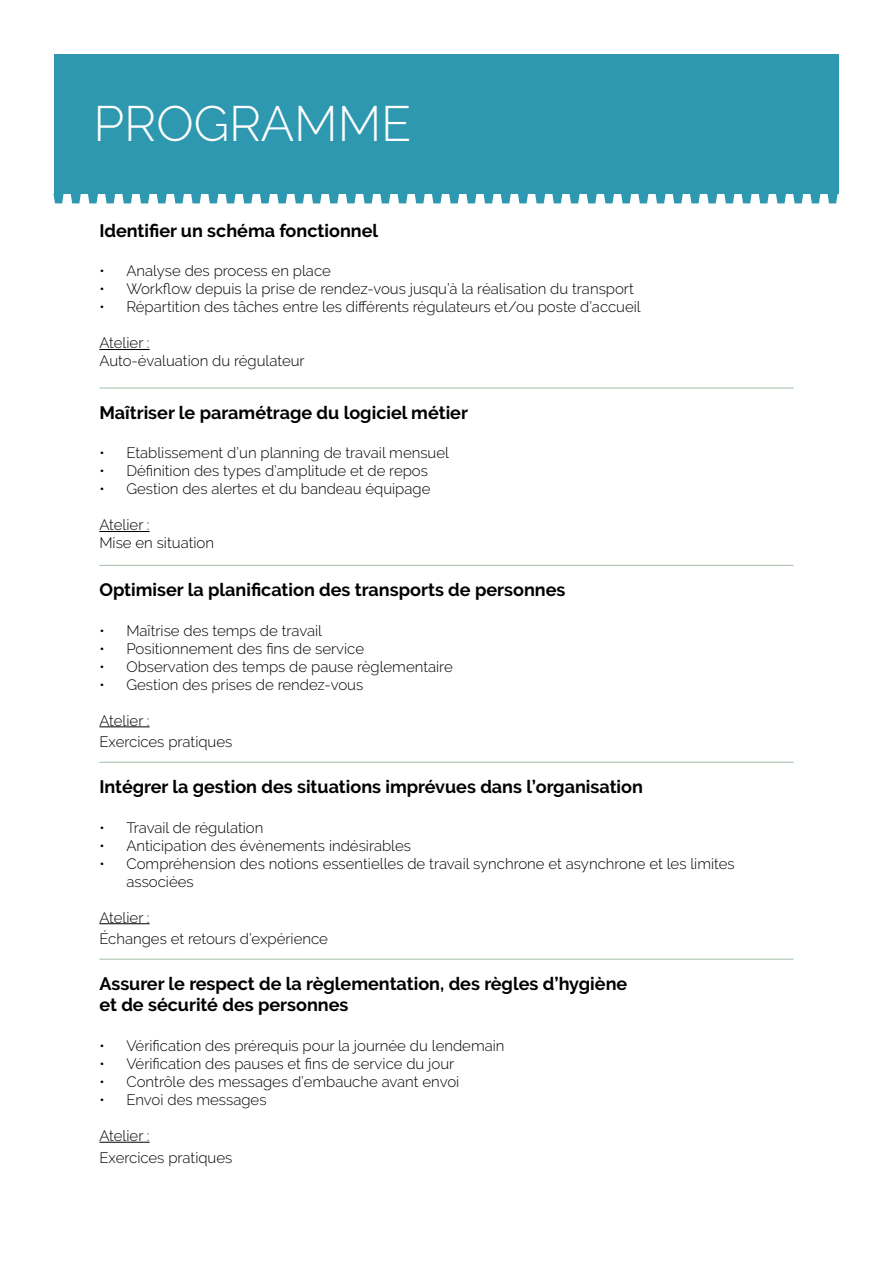
<style>
.page{position:relative;width:893px;height:1263px;background:#fff}
.page>*{position:absolute;margin:0;border:0;box-sizing:border-box;transform-origin:0 0}
.t1{font:300 49.5px "Raleway";color:#fff}
.t2{font:700 18px/21.6px "Raleway";color:#000}
.t3{font:300 15px/18px "Raleway";color:#000}
</style>
<div class="page">
<div style="left:54px;top:54px;width:785px;height:139px;background:#2e98b0"></div>
<svg style="left:827px;top:193px;width:11px;height:10px"></svg>
<svg style="left:810px;top:193px;width:10px;height:10px"></svg>
<svg style="left:793px;top:193px;width:10px;height:10px"></svg>
<svg style="left:776px;top:193px;width:10px;height:10px"></svg>
<svg style="left:759px;top:193px;width:10px;height:10px"></svg>
<svg style="left:741px;top:193px;width:11px;height:10px"></svg>
<svg style="left:724px;top:193px;width:10px;height:10px"></svg>
<svg style="left:707px;top:193px;width:10px;height:10px"></svg>
<svg style="left:690px;top:193px;width:10px;height:10px"></svg>
<svg style="left:673px;top:193px;width:10px;height:10px"></svg>
<svg style="left:655px;top:193px;width:11px;height:10px"></svg>
<svg style="left:638px;top:193px;width:10px;height:10px"></svg>
<svg style="left:621px;top:193px;width:10px;height:10px"></svg>
<svg style="left:604px;top:193px;width:10px;height:10px"></svg>
<svg style="left:587px;top:193px;width:10px;height:10px"></svg>
<svg style="left:569px;top:193px;width:11px;height:10px"></svg>
<svg style="left:552px;top:193px;width:10px;height:10px"></svg>
<svg style="left:535px;top:193px;width:10px;height:10px"></svg>
<svg style="left:518px;top:193px;width:10px;height:10px"></svg>
<svg style="left:501px;top:193px;width:10px;height:10px"></svg>
<svg style="left:483px;top:193px;width:11px;height:10px"></svg>
<svg style="left:466px;top:193px;width:10px;height:10px"></svg>
<svg style="left:449px;top:193px;width:10px;height:10px"></svg>
<svg style="left:432px;top:193px;width:10px;height:10px"></svg>
<svg style="left:415px;top:193px;width:10px;height:10px"></svg>
<svg style="left:397px;top:193px;width:11px;height:10px"></svg>
<svg style="left:380px;top:193px;width:10px;height:10px"></svg>
<svg style="left:363px;top:193px;width:10px;height:10px"></svg>
<svg style="left:346px;top:193px;width:10px;height:10px"></svg>
<svg style="left:329px;top:193px;width:10px;height:10px"></svg>
<svg style="left:311px;top:193px;width:11px;height:10px"></svg>
<svg style="left:294px;top:193px;width:10px;height:10px"></svg>
<svg style="left:277px;top:193px;width:10px;height:10px"></svg>
<svg style="left:260px;top:193px;width:10px;height:10px"></svg>
<svg style="left:243px;top:193px;width:10px;height:10px"></svg>
<svg style="left:225px;top:193px;width:11px;height:10px"></svg>
<svg style="left:208px;top:193px;width:10px;height:10px"></svg>
<svg style="left:191px;top:193px;width:10px;height:10px"></svg>
<svg style="left:174px;top:193px;width:10px;height:10px"></svg>
<svg style="left:157px;top:193px;width:10px;height:10px"></svg>
<svg style="left:139px;top:193px;width:11px;height:10px"></svg>
<svg style="left:122px;top:193px;width:10px;height:10px"></svg>
<svg style="left:105px;top:193px;width:10px;height:10px"></svg>
<svg style="left:88px;top:193px;width:10px;height:10px"></svg>
<svg style="left:71px;top:193px;width:10px;height:10px"></svg>
<svg style="left:53px;top:193px;width:11px;height:10px"></svg>
<hr style="left:99px;top:349px;width:51px;height:1px;background:#000">
<hr style="left:99px;top:531px;width:51px;height:1px;background:#000">
<hr style="left:99px;top:726px;width:51px;height:1px;background:#000">
<hr style="left:99px;top:923px;width:51px;height:1px;background:#000">
<hr style="left:99px;top:1142px;width:51px;height:1px;background:#000">
<hr style="left:99px;top:388px;width:695px;height:1px;background:#a3bca4">
<hr style="left:99px;top:565px;width:695px;height:1px;background:#a3bca4">
<hr style="left:99px;top:762px;width:695px;height:1px;background:#a3bca4">
<hr style="left:99px;top:959px;width:695px;height:1px;background:#a3bca4">
<h1 class="t1" style="left:94px;top:95px;width:320px">PROGRAMME</h1>
<p class="t2" style="left:99px;top:220px;width:280px">Identifier un schéma fonctionnel</p>
<p class="t3" style="left:99px;top:262px;width:233px">• Analyse des process en place</p>
<p class="t3" style="left:99px;top:280px;width:536px">• Workflow depuis la prise de rendez-vous jusqu’à la réalisation du transport</p>
<p class="t3" style="left:99px;top:298px;width:543px">• Répartition des tâches entre les différents régulateurs et/ou poste d’accueil</p>
<p class="t3" style="left:99px;top:334px;width:207px">Atelier :<br>Auto-évaluation du régulateur</p>
<p class="t2" style="left:99px;top:402px;width:370px">Maîtriser le paramétrage du logiciel métier</p>
<p class="t3" style="left:99px;top:444px;width:351px">• Etablissement d’un planning de travail mensuel</p>
<p class="t3" style="left:99px;top:462px;width:330px">• Définition des types d’amplitude et de repos</p>
<p class="t3" style="left:99px;top:480px;width:333px">• Gestion des alertes et du bandeau équipage</p>
<p class="t3" style="left:99px;top:516px;width:116px">Atelier :<br>Mise en situation</p>
<p class="t2" style="left:99px;top:579px;width:468px">Optimiser la planification des transports de personnes</p>
<p class="t3" style="left:99px;top:621px;width:224px">• Maîtrise des temps de travail</p>
<p class="t3" style="left:99px;top:639px;width:266px">• Positionnement des fins de service</p>
<p class="t3" style="left:99px;top:657px;width:355px">• Observation des temps de pause règlementaire</p>
<p class="t3" style="left:99px;top:675px;width:265px">• Gestion des prises de rendez-vous</p>
<p class="t3" style="left:99px;top:709px;width:134px;line-height:21.6px">Atelier :<br>Exercices pratiques</p>
<p class="t2" style="left:99px;top:776px;width:545px">Intégrer la gestion des situations imprévues dans l’organisation</p>
<p class="t3" style="left:99px;top:818px;width:166px">• Travail de régulation</p>
<p class="t3" style="left:99px;top:836px;width:313px">• Anticipation des évènements indésirables</p>
<p class="t3" style="left:126px;top:854px;width:610px;text-indent:-27px">• Compréhension des notions essentielles de travail synchrone et asynchrone et les limites associées</p>
<p class="t3" style="left:99px;top:906px;width:230px;line-height:21.6px">Atelier :<br>Échanges et retours d’expérience</p>
<p class="t2" style="left:99px;top:973px;width:529px">Assurer le respect de la règlementation, des règles d’hygiène et de sécurité des personnes</p>
<p class="t3" style="left:99px;top:1037px;width:407px">• Vérification des prérequis pour la journée du lendemain</p>
<p class="t3" style="left:99px;top:1055px;width:356px">• Vérification des pauses et fins de service du jour</p>
<p class="t3" style="left:99px;top:1073px;width:361px">• Contrôle des messages d’embauche avant envoi</p>
<p class="t3" style="left:99px;top:1091px;width:169px">• Envoi des messages</p>
<p class="t3" style="left:99px;top:1125px;width:134px;line-height:21.6px">Atelier :<br>Exercices pratiques</p>
</div>
